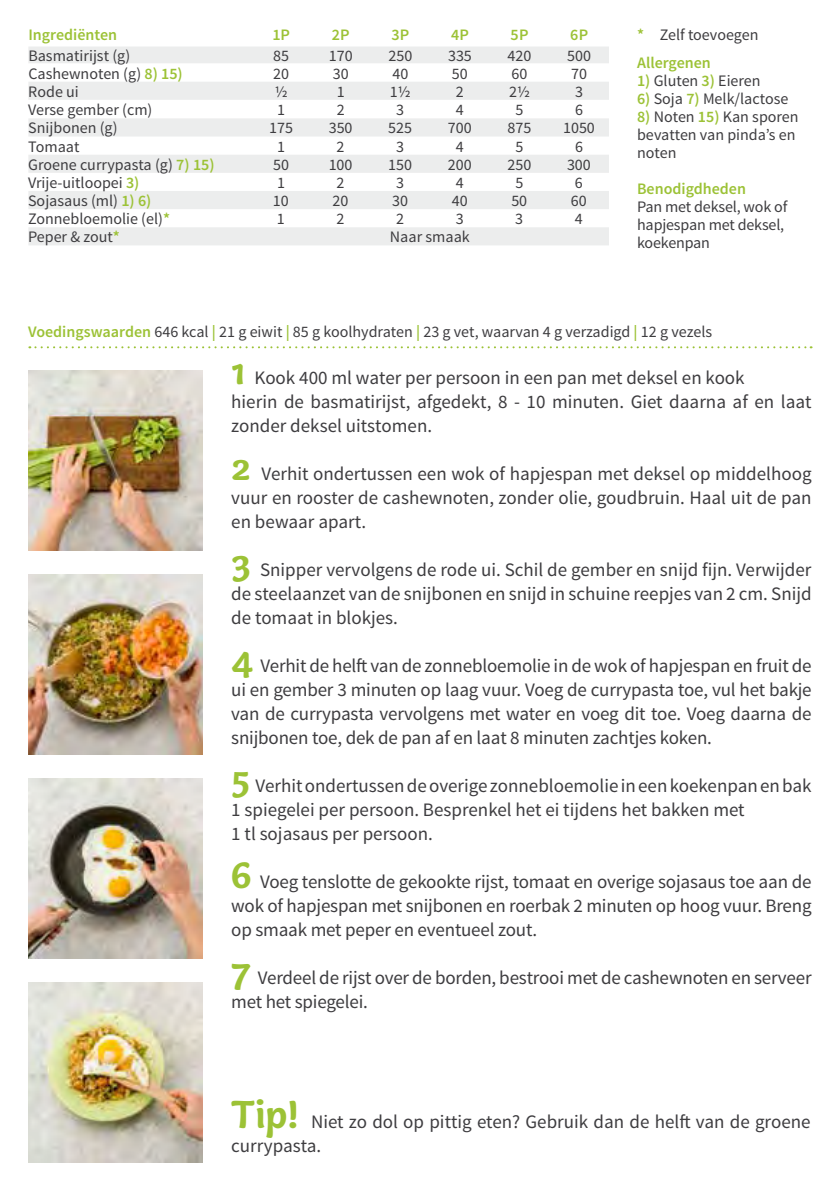
<style>
.page{position:relative;width:840px;height:1191px;background:#fff}
.page>*{position:absolute;margin:0;border:0;box-sizing:border-box;transform-origin:0 0}
.t1{font:19px/24px "Source Sans Pro";color:#3e3d40}
.t2{font:16px/18px "Source Sans Pro";color:#3e3d40}
.t3{font:600 16px "Source Sans Pro";color:#9cc236}
.s1{font-weight:600;color:#9cc236}
.s2{font-family:"Capucine Basic";font-weight:700;font-size:40px;color:#9cc236}
</style>
<div class="page">
<svg style="left:29px;top:346px;width:782px;height:2px"></svg>
<div style="left:28px;top:47px;width:580px;height:16px;background:#eceded"></div>
<svg style="left:28px;top:82px;width:580px;height:163px;fill:#eceded"></svg>
<img style="left:28px;top:574px;width:175px;height:180px">
<img style="left:28px;top:370px;width:175px;height:180px">
<img style="left:28px;top:778px;width:175px;height:180px">
<img style="left:28px;top:982px;width:175px;height:180px">
<p class="t3" style="left:28px;top:25px;width:90px">Ingrediënten</p>
<p class="t3" style="left:272px;top:25px;width:19px">1P</p>
<p class="t3" style="left:332px;top:25px;width:19px">2P</p>
<p class="t3" style="left:391px;top:25px;width:19px">3P</p>
<p class="t3" style="left:451px;top:25px;width:19px">4P</p>
<p class="t3" style="left:510px;top:25px;width:19px">5P</p>
<p class="t3" style="left:570px;top:25px;width:19px">6P</p>
<p class="t2" style="left:28px;top:47px;width:103px">Basmatirijst (g)</p>
<p class="t2" style="left:273px;top:47px;width:17px">85</p>
<p class="t2" style="left:329px;top:47px;width:25px">170</p>
<p class="t2" style="left:388px;top:47px;width:25px">250</p>
<p class="t2" style="left:448px;top:47px;width:25px">335</p>
<p class="t2" style="left:507px;top:47px;width:25px">420</p>
<p class="t2" style="left:567px;top:47px;width:25px">500</p>
<p class="t2" style="left:28px;top:65px;width:156px">Cashewnoten (g) <span class="s1">8) 15)</span></p>
<p class="t2" style="left:273px;top:65px;width:17px">20</p>
<p class="t2" style="left:332px;top:65px;width:17px">30</p>
<p class="t2" style="left:392px;top:65px;width:17px">40</p>
<p class="t2" style="left:451px;top:65px;width:17px">50</p>
<p class="t2" style="left:511px;top:65px;width:17px">60</p>
<p class="t2" style="left:571px;top:65px;width:17px">70</p>
<p class="t2" style="left:28px;top:83px;width:52px">Rode ui</p>
<p class="t2" style="left:274px;top:83px;width:14px">½</p>
<p class="t2" style="left:336px;top:83px;width:9px">1</p>
<p class="t2" style="left:389px;top:83px;width:22px">1½</p>
<p class="t2" style="left:455px;top:83px;width:9px">2</p>
<p class="t2" style="left:508px;top:83px;width:22px">2½</p>
<p class="t2" style="left:574px;top:83px;width:9px">3</p>
<p class="t2" style="left:28px;top:101px;width:126px">Verse gember (cm)</p>
<p class="t2" style="left:277px;top:101px;width:9px">1</p>
<p class="t2" style="left:336px;top:101px;width:9px">2</p>
<p class="t2" style="left:396px;top:101px;width:9px">3</p>
<p class="t2" style="left:455px;top:101px;width:9px">4</p>
<p class="t2" style="left:515px;top:101px;width:9px">5</p>
<p class="t2" style="left:574px;top:101px;width:9px">6</p>
<p class="t2" style="left:28px;top:119px;width:91px">Snijbonen (g)</p>
<p class="t2" style="left:269px;top:119px;width:25px">175</p>
<p class="t2" style="left:328px;top:119px;width:25px">350</p>
<p class="t2" style="left:388px;top:119px;width:25px">525</p>
<p class="t2" style="left:447px;top:119px;width:25px">700</p>
<p class="t2" style="left:507px;top:119px;width:25px">875</p>
<p class="t2" style="left:562px;top:119px;width:33px">1050</p>
<p class="t2" style="left:28px;top:138px;width:53px">Tomaat</p>
<p class="t2" style="left:277px;top:138px;width:9px">1</p>
<p class="t2" style="left:336px;top:138px;width:9px">2</p>
<p class="t2" style="left:396px;top:138px;width:9px">3</p>
<p class="t2" style="left:455px;top:138px;width:9px">4</p>
<p class="t2" style="left:515px;top:138px;width:9px">5</p>
<p class="t2" style="left:574px;top:138px;width:9px">6</p>
<p class="t2" style="left:28px;top:156px;width:188px">Groene currypasta (g) <span class="s1">7) 15)</span></p>
<p class="t2" style="left:273px;top:156px;width:17px">50</p>
<p class="t2" style="left:328px;top:156px;width:25px">100</p>
<p class="t2" style="left:388px;top:156px;width:25px">150</p>
<p class="t2" style="left:447px;top:156px;width:25px">200</p>
<p class="t2" style="left:507px;top:156px;width:25px">250</p>
<p class="t2" style="left:566px;top:156px;width:25px">300</p>
<p class="t2" style="left:28px;top:174px;width:113px">Vrije-uitloopei <span class="s1">3)</span></p>
<p class="t2" style="left:277px;top:174px;width:9px">1</p>
<p class="t2" style="left:336px;top:174px;width:9px">2</p>
<p class="t2" style="left:396px;top:174px;width:9px">3</p>
<p class="t2" style="left:455px;top:174px;width:9px">4</p>
<p class="t2" style="left:515px;top:174px;width:9px">5</p>
<p class="t2" style="left:574px;top:174px;width:9px">6</p>
<p class="t2" style="left:28px;top:192px;width:125px">Sojasaus (ml) <span class="s1">1) 6)</span></p>
<p class="t2" style="left:273px;top:192px;width:17px">10</p>
<p class="t2" style="left:332px;top:192px;width:17px">20</p>
<p class="t2" style="left:392px;top:192px;width:17px">30</p>
<p class="t2" style="left:451px;top:192px;width:17px">40</p>
<p class="t2" style="left:511px;top:192px;width:17px">50</p>
<p class="t2" style="left:570px;top:192px;width:17px">60</p>
<p class="t2" style="left:28px;top:210px;width:143px">Zonnebloemolie (el)<span class="s1">*</span></p>
<p class="t2" style="left:277px;top:210px;width:9px">1</p>
<p class="t2" style="left:336px;top:210px;width:9px">2</p>
<p class="t2" style="left:396px;top:210px;width:9px">2</p>
<p class="t2" style="left:455px;top:210px;width:9px">3</p>
<p class="t2" style="left:515px;top:210px;width:9px">3</p>
<p class="t2" style="left:574px;top:210px;width:9px">4</p>
<p class="t2" style="left:28px;top:228px;width:93px">Peper &amp; zout<span class="s1">*</span></p>
<p class="t2" style="left:389px;top:228px;width:81px">Naar smaak</p>
<p class="t2" style="left:636px;top:21px;width:123px;line-height:28px"><span class="s1">*</span> Zelf toevoegen<br><span class="s1">Allergenen</span></p>
<p class="t2" style="left:636px;top:72px;width:125px"><span class="s1">1)</span> Gluten <span class="s1">3)</span> Eieren</p>
<p class="t2" style="left:636px;top:90px;width:153px"><span class="s1">6)</span> Soja <span class="s1">7)</span> Melk/lactose</p>
<p class="t2" style="left:636px;top:108px;width:163px"><span class="s1">8)</span> Noten <span class="s1">15)</span> Kan sporen bevatten van pinda’s en noten</p>
<p class="t3" style="left:636px;top:179px;width:110px">Benodigdheden</p>
<p class="t2" style="left:636px;top:198px;width:152px">Pan met deksel, wok of hapjespan met deksel, koekenpan</p>
<p class="t2" style="left:28px;top:322px;width:685px"><span class="s1">Voedingswaarden</span> 646 kcal <span class="s1">|</span> 21 g eiwit <span class="s1">|</span> 85 g koolhydraten <span class="s1">|</span> 23 g vet, waarvan 4 g verzadigd <span class="s1">|</span> 12 g vezels</p>
<p class="t1" style="left:231px;top:366px;width:581px"><span class="s2">1</span> Kook 400 ml water per persoon in een pan met deksel en kook<br>hierin de basmatirijst, afgedekt, 8 - 10 minuten. Giet daarna af en laat zonder deksel uitstomen.</p>
<p class="t1" style="left:231px;top:462px;width:581px;text-align:justify"><span class="s2">2</span> Verhit ondertussen een wok of hapjespan met deksel op middelhoog vuur en rooster de cashewnoten, zonder olie, goudbruin. Haal uit de pan en bewaar apart.</p>
<p class="t1" style="left:231px;top:558px;width:581px;text-align:justify"><span class="s2">3</span> Snipper vervolgens de rode ui. Schil de gember en snijd fijn. Verwijder de steelaanzet van de snijbonen en snijd in schuine reepjes van 2 cm. Snijd de tomaat in blokjes.</p>
<p class="t1" style="left:231px;top:654px;width:581px;text-align:justify"><span class="s2">4</span> Verhit de helft van de zonnebloemolie in de wok of hapjespan en fruit de ui en gember 3 minuten op laag vuur. Voeg de currypasta toe, vul het bakje van de currypasta vervolgens met water en voeg dit toe. Voeg daarna de snijbonen toe, dek de pan af en laat 8 minuten zachtjes koken.</p>
<p class="t1" style="left:231px;top:774px;width:581px"><span class="s2">5</span> Verhit ondertussen de overige zonnebloemolie in een koekenpan en bak<br>1 spiegelei per persoon. Besprenkel het ei tijdens het bakken met<br>1 tl sojasaus per persoon.</p>
<p class="t1" style="left:231px;top:870px;width:581px;text-align:justify"><span class="s2">6</span> Voeg tenslotte de gekookte rijst, tomaat en overige sojasaus toe aan de wok of hapjespan met snijbonen en roerbak 2 minuten op hoog vuur. Breng op smaak met peper en eventueel zout.</p>
<p class="t1" style="left:231px;top:966px;width:581px"><span class="s2">7</span> Verdeel de rijst over de borden, bestrooi met de cashewnoten en serveer met het spiegelei.</p>
<p class="t1" style="left:231px;top:1110px;width:580px"><span class="s2">Tip!</span> Niet zo dol op pittig eten? Gebruik dan de helft van de groene currypasta.</p>
</div>
